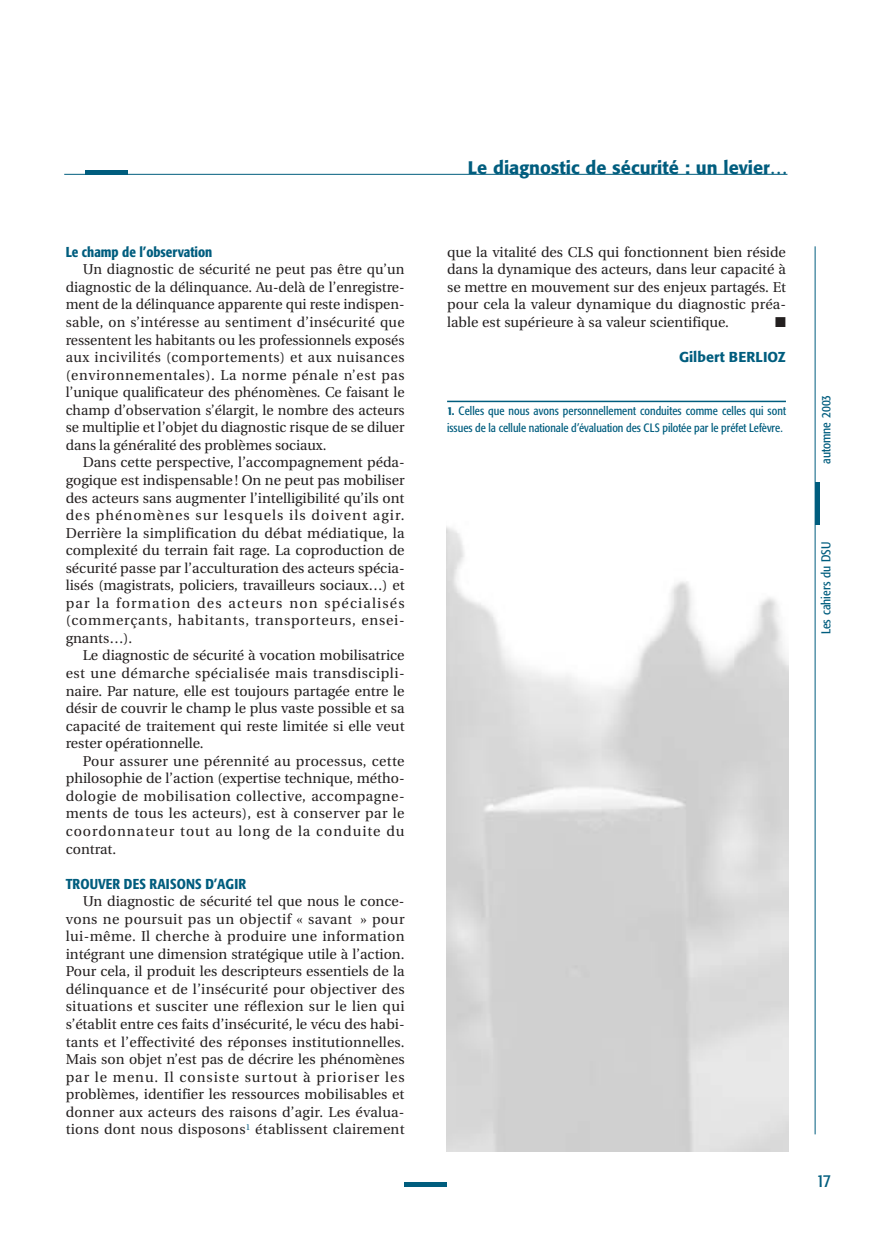
<style>
.page{position:relative;width:893px;height:1254px;background:#fff}
.page>*{position:absolute;margin:0;border:0;box-sizing:border-box;transform-origin:0 0}
.t1{font:500 18px "Formata";color:#005d7e}
.t2{font:condensed 18px "Formata";color:#005d7e}
.t3{font:14.25px/17.5px "Utopia";letter-spacing:.005em;color:#231f1f;text-align:justify}
.t4{font:500 condensed 14.25px "Formata";color:#005d7e}
.t5{font:500 14.25px "Formata";color:#005d7e}
.t6{font:14.25px "Zapf Dingbats";color:#231f1f}
.t7{font:condensed 12.75px "Formata";color:#005d7e}
.t8{font:condensed 12px/17.5px "Formata";color:#005d7e}
.s1{font-weight:500}
</style>
<div class="page">
<hr style="left:447px;top:401px;width:339px;height:1px;background:#005d7e">
<hr style="left:814px;top:246px;width:1px;height:888px;background:#005d7e">
<hr style="left:404px;top:1183px;width:43px;height:4px;background:#005d7e">
<hr style="left:815px;top:482px;width:4px;height:42px;background:#005d7e">
<hr style="left:64px;top:174px;width:723px;height:1px;background:#005d7e">
<hr style="left:85px;top:170px;width:43px;height:4px;background:#005d7e">
<p class="t4" style="left:66px;top:246px;width:148px">Le champ de l’observation</p>
<p class="t3" style="left:66px;top:262px;width:340px;text-indent:17px">Un diagnostic de sécurité ne peut pas être qu’un diagnostic de la délinquance. Au-delà de l’enregistre&shy;ment de la délinquance apparente qui reste indispen&shy;sable, on s’intéresse au sentiment d’insécurité que ressentent les habitants ou les professionnels exposés aux incivilités (comportements) et aux nuisances (environnementales). La norme pénale n’est pas l’unique qualificateur des phénomènes. Ce faisant le champ d’observation s’élargit, le nombre des acteurs se multiplie et l’objet du diagnostic risque de se diluer dans la généralité des problèmes sociaux.</p>
<p class="t3" style="left:66px;top:455px;width:340px;text-indent:17px">Dans cette perspective, l’accompagnement péda&shy;gogique est indispensable ! On ne peut pas mobiliser des acteurs sans augmenter l’intelligibilité qu’ils ont des phénomènes sur lesquels ils doivent agir.<br>Derrière la simplification du débat médiatique, la complexité du terrain fait rage. La coproduction de sécurité passe par l’acculturation des acteurs spécia&shy;lisés (magistrats, policiers, travailleurs sociaux…) et par la formation des acteurs non spécialisés (commerçants, habitants, transporteurs, ensei&shy;gnants…).</p>
<p class="t3" style="left:66px;top:648px;width:340px;text-indent:17px">Le diagnostic de sécurité à vocation mobilisatrice est une démarche spécialisée mais transdiscipli&shy;naire. Par nature, elle est toujours partagée entre le désir de couvrir le champ le plus vaste possible et sa capacité de traitement qui reste limitée si elle veut rester opérationnelle.</p>
<p class="t3" style="left:66px;top:753px;width:340px;text-indent:17px">Pour assurer une pérennité au processus, cette philosophie de l’action (expertise technique, métho&shy;dologie de mobilisation collective, accompagne&shy;ments de tous les acteurs), est à conserver par le coordonnateur tout au long de la conduite du contrat.</p>
<p class="t4" style="left:66px;top:878px;width:182px">TROUVER DES RAISONS D’AGIR</p>
<p class="t3" style="left:66px;top:894px;width:340px;text-indent:17px">Un diagnostic de sécurité tel que nous le conce&shy;vons ne poursuit pas un objectif « savant » pour lui-même. Il cherche à produire une information intégrant une dimension stratégique utile à l’action.<br>Pour cela, il produit les descripteurs essentiels de la délinquance et de l’insécurité pour objectiver des situations et susciter une réflexion sur le lien qui s’établit entre ces faits d’insécurité, le vécu des habi&shy;tants et l’effectivité des réponses institutionnelles.<br>Mais son objet n’est pas de décrire les phénomènes par le menu. Il consiste surtout à prioriser les problèmes, identifier les ressources mobilisables et donner aux acteurs des raisons d’agir. Les évalua&shy;tions dont nous disposons<sup>1</sup> établissent clairement</p>
<p class="t1" style="left:468px;top:160px;width:321px">Le diagnostic de sécurité : un levier…</p>
<p class="t3" style="left:447px;top:244px;width:340px">que la vitalité des CLS qui fonctionnent bien réside dans la dynamique des acteurs, dans leur capacité à se mettre en mouvement sur des enjeux partagés. Et pour cela la valeur dynamique du diagnostic préa&shy;lable est supérieure à sa valeur scientifique.</p>
<p class="t6" style="left:775px;top:315px;width:12px">■</p>
<p class="t5" style="left:679px;top:351px;width:108px">Gilbert BERLIOZ</p>
<p class="t8" style="left:447px;top:403px;width:340px"><span class="s1">1.</span> Celles que nous avons personnellement conduites comme celles qui sont issues de la cellule nationale d’évaluation des CLS pilotée par le préfet Lefèvre.</p>
<p class="t7" style="left:820px;top:464px;width:71px;rotate:-90deg">automne 2003</p>
<p class="t7" style="left:820px;top:634px;width:94px;rotate:-90deg">Les cahiers du DSU</p>
<p class="t2" style="left:816px;top:1173px;width:16px">17</p>
</div>
